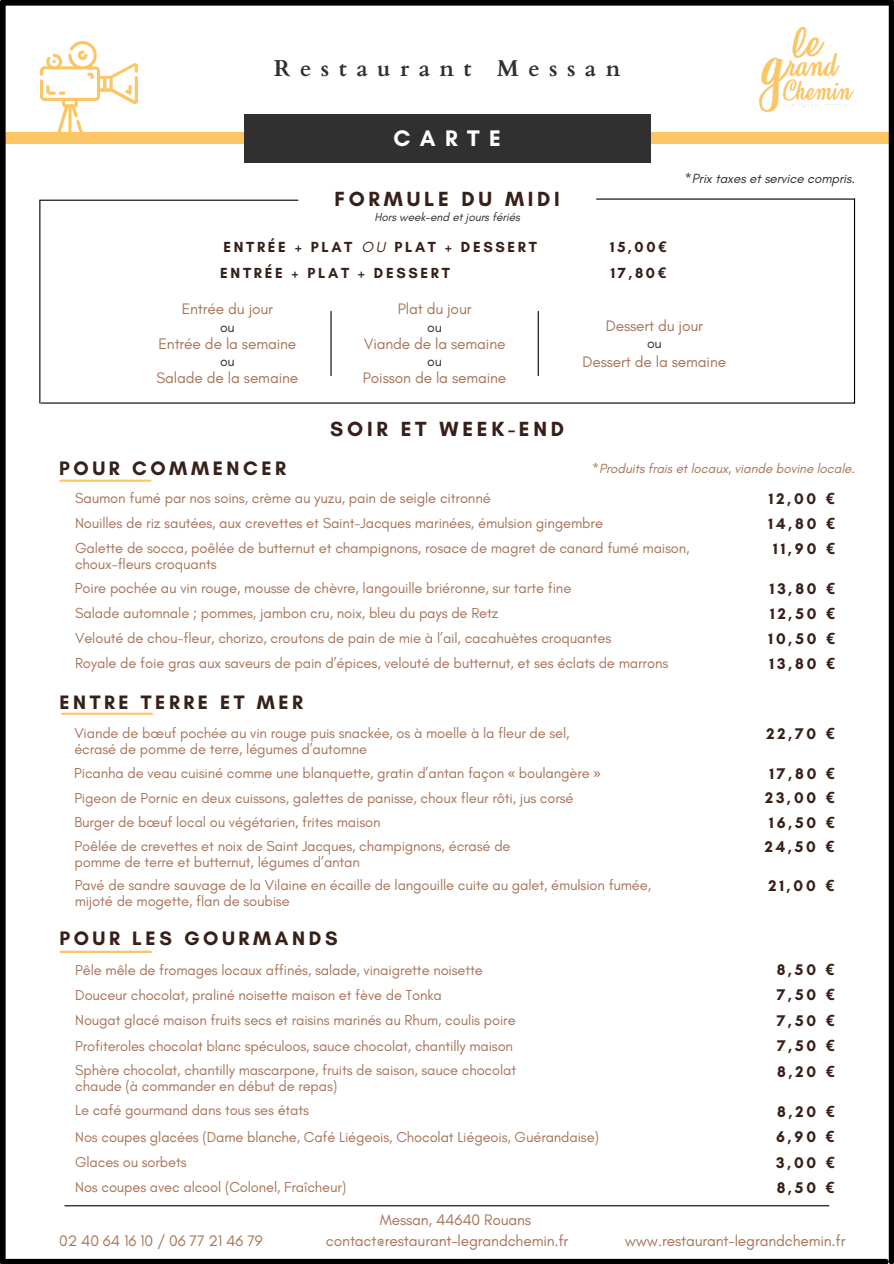
<style>
.page{position:relative;width:894px;height:1264px;background:#fff}
.page>*{position:absolute;margin:0;border:0;box-sizing:border-box;transform-origin:0 0}
.t1{font:700 22.95px "Cardo";letter-spacing:.41em;color:#303031}
.t2{font:700 22.95px "Glacial Indifference";letter-spacing:.41em;color:#fff}
.t3{font:700 20.85px "Glacial Indifference";letter-spacing:.18em;color:#372019}
.t4{font:700 19.8px "Glacial Indifference";letter-spacing:.18em;color:#372019}
.t5{font:700 15.75px "Glacial Indifference";letter-spacing:.18em;color:#372019}
.t6{font:15.45px "Glacial Indifference";letter-spacing:-.01em;color:#a77458}
.t7{font:700 14.85px "Glacial Indifference";letter-spacing:.18em;color:#372019}
.t8{font:14.7px/24px "Glacial Indifference";letter-spacing:-.01em;color:#a77458}
.t9{font:13.95px "Glacial Indifference";letter-spacing:-.01em;color:#303031}
.t10{font:italic 13.5px "Glacial Indifference";letter-spacing:-.01em;color:#a77458}
.t11{font:italic 13.5px "Glacial Indifference";letter-spacing:-.01em;color:#303031}
.t12{font:italic 11.85px "Glacial Indifference";letter-spacing:-.01em;color:#303031}
.s1{font-weight:400;font-style:italic}
.s2{font-family:"Noto Sans"}
</style>
<div class="page">
<div style="left:0;top:132px;width:893px;height:12px;background:#fcc665"></div>
<div style="left:244px;top:115px;width:406px;height:47px;background:#303031"></div>
<hr style="left:330px;top:311px;width:1px;height:64px;background:#000">
<hr style="left:537px;top:311px;width:1px;height:64px;background:#000">
<hr style="left:40px;top:200px;width:258px;height:1px;background:#000">
<hr style="left:596px;top:198px;width:258px;height:2px;background:#000">
<hr style="left:41px;top:402px;width:813px;height:1px;background:#000">
<hr style="left:39px;top:200px;width:1px;height:203px;background:#000">
<hr style="left:853px;top:199px;width:1px;height:204px;background:#000">
<div style="left:0;top:2px;width:6px;height:1259px;background:#000"></div>
<div style="left:888px;top:2px;width:5px;height:1259px;background:#000"></div>
<div style="left:2px;top:1258px;width:883px;height:5px;background:#000"></div>
<div style="left:2px;top:0;width:889px;height:6px;background:#000"></div>
<hr style="left:65px;top:1205px;width:763px;height:1px;background:#000">
<img style="left:41px;top:41px;width:97px;height:95px">
<img style="left:759px;top:28px;width:94px;height:83px">
<hr style="left:60px;top:479px;width:90px;height:3px;background:#fcc665">
<hr style="left:62px;top:712px;width:90px;height:2px;background:#fcc665">
<hr style="left:61px;top:950px;width:90px;height:3px;background:#fcc665">
<h1 class="t1" style="left:274px;top:53px;width:348px">Restaurant Messan</h1>
<h1 class="t2" style="left:393px;top:124px;width:109px">CARTE</h1>
<h2 class="t3" style="left:334px;top:186px;width:227px">FORMULE DU MIDI</h2>
<p class="t12" style="left:374px;top:210px;width:147px">Hors week-end et jours fériés</p>
<p class="t7" style="left:223px;top:238px;width:315px">ENTRÉE + PLAT <span class="s1">OU</span> PLAT + DESSERT</p>
<p class="t7" style="left:610px;top:238px;width:58px">15,00<span class="s2">€</span></p>
<p class="t7" style="left:220px;top:264px;width:231px">ENTRÉE + PLAT + DESSERT</p>
<p class="t7" style="left:610px;top:264px;width:57px">17,80<span class="s2">€</span></p>
<p class="t11" style="left:684px;top:170px;width:172px">*Prix taxes et service compris.</p>
<p class="t6" style="left:182px;top:300px;width:93px">Entrée du jour</p>
<p class="t9" style="left:220px;top:318px;width:16px">ou</p>
<p class="t9" style="left:220px;top:352px;width:16px">ou</p>
<p class="t6" style="left:158px;top:334px;width:139px">Entrée de la semaine</p>
<p class="t6" style="left:156px;top:368px;width:143px">Salade de la semaine</p>
<p class="t6" style="left:397px;top:300px;width:75px">Plat du jour</p>
<p class="t9" style="left:427px;top:318px;width:16px">ou</p>
<p class="t9" style="left:427px;top:352px;width:16px">ou</p>
<p class="t6" style="left:363px;top:334px;width:143px">Viande de la semaine</p>
<p class="t6" style="left:363px;top:368px;width:145px">Poisson de la semaine</p>
<h2 class="t3" style="left:330px;top:416px;width:235px">SOIR ET WEEK-END</h2>
<p class="t6" style="left:605px;top:316px;width:99px">Dessert du jour</p>
<p class="t9" style="left:647px;top:335px;width:16px">ou</p>
<p class="t6" style="left:582px;top:352px;width:145px">Dessert de la semaine</p>
<h3 class="t4" style="left:59px;top:456px;width:228px">POUR COMMENCER</h3>
<p class="t8" style="left:75px;top:486px;width:417px">Saumon fumé par nos soins, crème au yuzu, pain de seigle citronné</p>
<p class="t5" style="left:768px;top:489px;width:67px">12,00 <span class="s2">€</span></p>
<p class="t8" style="left:75px;top:511px;width:529px">Nouilles de riz sautées, aux crevettes et Saint-Jacques marinées, émulsion gingembre</p>
<p class="t5" style="left:768px;top:514px;width:68px">14,80 <span class="s2">€</span></p>
<p class="t8" style="left:75px;top:536px;width:616px">Galette de socca, poêlée de butternut et champignons, rosace de magret de canard fumé maison,</p>
<p class="t5" style="left:773px;top:539px;width:63px">11,90 <span class="s2">€</span></p>
<p class="t8" style="left:75px;top:552px;width:498px">choux-fleurs croquants<br>Poire pochée au vin rouge, mousse de chèvre, langouille briéronne, sur tarte fine</p>
<p class="t10" style="left:592px;top:460px;width:264px">*Produits frais et locaux, viande bovine locale.</p>
<p class="t5" style="left:769px;top:579px;width:67px">13,80 <span class="s2">€</span></p>
<p class="t8" style="left:75px;top:601px;width:425px">Salade automnale ; pommes, jambon cru, noix, bleu du pays de Retz</p>
<p class="t5" style="left:770px;top:604px;width:66px">12,50 <span class="s2">€</span></p>
<p class="t8" style="left:75px;top:626px;width:537px">Velouté de chou-fleur, chorizo, croutons de pain de mie à l’ail, cacahuètes croquantes</p>
<p class="t5" style="left:768px;top:629px;width:68px">10,50 <span class="s2">€</span></p>
<p class="t8" style="left:75px;top:651px;width:594px">Royale de foie gras aux saveurs de pain d’épices, velouté de butternut, et ses éclats de marrons</p>
<p class="t5" style="left:769px;top:654px;width:67px">13,80 <span class="s2">€</span></p>
<h3 class="t4" style="left:59px;top:690px;width:245px">ENTRE TERRE ET MER</h3>
<p class="t8" style="left:74px;top:721px;width:496px">Viande de bœuf pochée au vin rouge puis snackée, os à moelle à la fleur de sel,</p>
<p class="t5" style="left:766px;top:724px;width:70px">22,70 <span class="s2">€</span></p>
<p class="t8" style="left:74px;top:737px;width:528px">écrasé de pomme de terre, légumes d’automne<br>Picanha de veau cuisiné comme une blanquette, gratin d’antan façon <span class="s2">«</span> boulangère <span class="s2">»</span></p>
<p class="t5" style="left:769px;top:763px;width:67px">17,80 <span class="s2">€</span></p>
<p class="t8" style="left:74px;top:785px;width:500px">Pigeon de Pornic en deux cuissons, galettes de panisse, choux fleur rôti, jus corsé</p>
<p class="t5" style="left:764px;top:788px;width:71px">23,00 <span class="s2">€</span></p>
<p class="t8" style="left:74px;top:810px;width:307px">Burger de bœuf local ou végétarien, frites maison</p>
<p class="t5" style="left:769px;top:812px;width:67px">16,50 <span class="s2">€</span></p>
<p class="t8" style="left:74px;top:833px;width:437px">Poêlée de crevettes et noix de Saint Jacques, champignons, écrasé de</p>
<p class="t5" style="left:764px;top:837px;width:71px">24,50 <span class="s2">€</span></p>
<p class="t8" style="left:74px;top:850px;width:578px;line-height:23.1px">pomme de terre et butternut, légumes d’antan<br>Pavé de sandre sauvage de la Vilaine en écaille de langouille cuite au galet, émulsion fumée,</p>
<p class="t5" style="left:768px;top:876px;width:67px">21,00 <span class="s2">€</span></p>
<p class="t8" style="left:75px;top:889px;width:216px">mijoté de mogette, flan de soubise</p>
<h3 class="t4" style="left:59px;top:926px;width:279px">POUR LES GOURMANDS</h3>
<p class="t8" style="left:75px;top:957px;width:409px">Pêle mêle de fromages locaux affinés, salade, vinaigrette noisette</p>
<p class="t5" style="left:776px;top:960px;width:59px">8,50 <span class="s2">€</span></p>
<p class="t8" style="left:75px;top:982px;width:368px">Douceur chocolat, praliné noisette maison et fève de Tonka</p>
<p class="t5" style="left:776px;top:985px;width:59px">7,50 <span class="s2">€</span></p>
<p class="t8" style="left:75px;top:1008px;width:442px">Nougat glacé maison fruits secs et raisins marinés au Rhum, coulis poire</p>
<p class="t5" style="left:776px;top:1010px;width:59px">7,50 <span class="s2">€</span></p>
<p class="t8" style="left:75px;top:1033px;width:439px">Profiteroles chocolat blanc spéculoos, sauce chocolat, chantilly maison</p>
<p class="t5" style="left:776px;top:1036px;width:59px">7,50 <span class="s2">€</span></p>
<p class="t8" style="left:75px;top:1062px;width:442px;line-height:16px">Sphère chocolat, chantilly mascarpone, fruits de saison, sauce chocolat chaude (à commander en début de repas)</p>
<p class="t5" style="left:777px;top:1061px;width:59px">8,20 <span class="s2">€</span></p>
<p class="t8" style="left:75px;top:1098px;width:235px">Le café gourmand dans tous ses états</p>
<p class="t5" style="left:777px;top:1101px;width:59px">8,20 <span class="s2">€</span></p>
<p class="t8" style="left:75px;top:1124px;width:525px">Nos coupes glacées (Dame blanche, Café Liégeois, Chocolat Liégeois, Guérandaise)</p>
<p class="t5" style="left:776px;top:1127px;width:60px">6,90 <span class="s2">€</span></p>
<p class="t8" style="left:75px;top:1149px;width:113px">Glaces ou sorbets</p>
<p class="t5" style="left:776px;top:1152px;width:60px">3,00 <span class="s2">€</span></p>
<p class="t8" style="left:75px;top:1175px;width:272px">Nos coupes avec alcool (Colonel, Fraîcheur)</p>
<p class="t5" style="left:776px;top:1177px;width:59px">8,50 <span class="s2">€</span></p>
<p class="t6" style="left:379px;top:1210px;width:153px">Messan, 44640 Rouans</p>
<p class="t6" style="left:59px;top:1231px;width:205px">02 40 64 16 10 / 06 77 21 46 79</p>
<p class="t6" style="left:326px;top:1231px;width:244px">contact@restaurant-legrandchemin.fr</p>
<p class="t6" style="left:624px;top:1231px;width:222px">www.restaurant-legrandchemin.fr</p>
</div>
